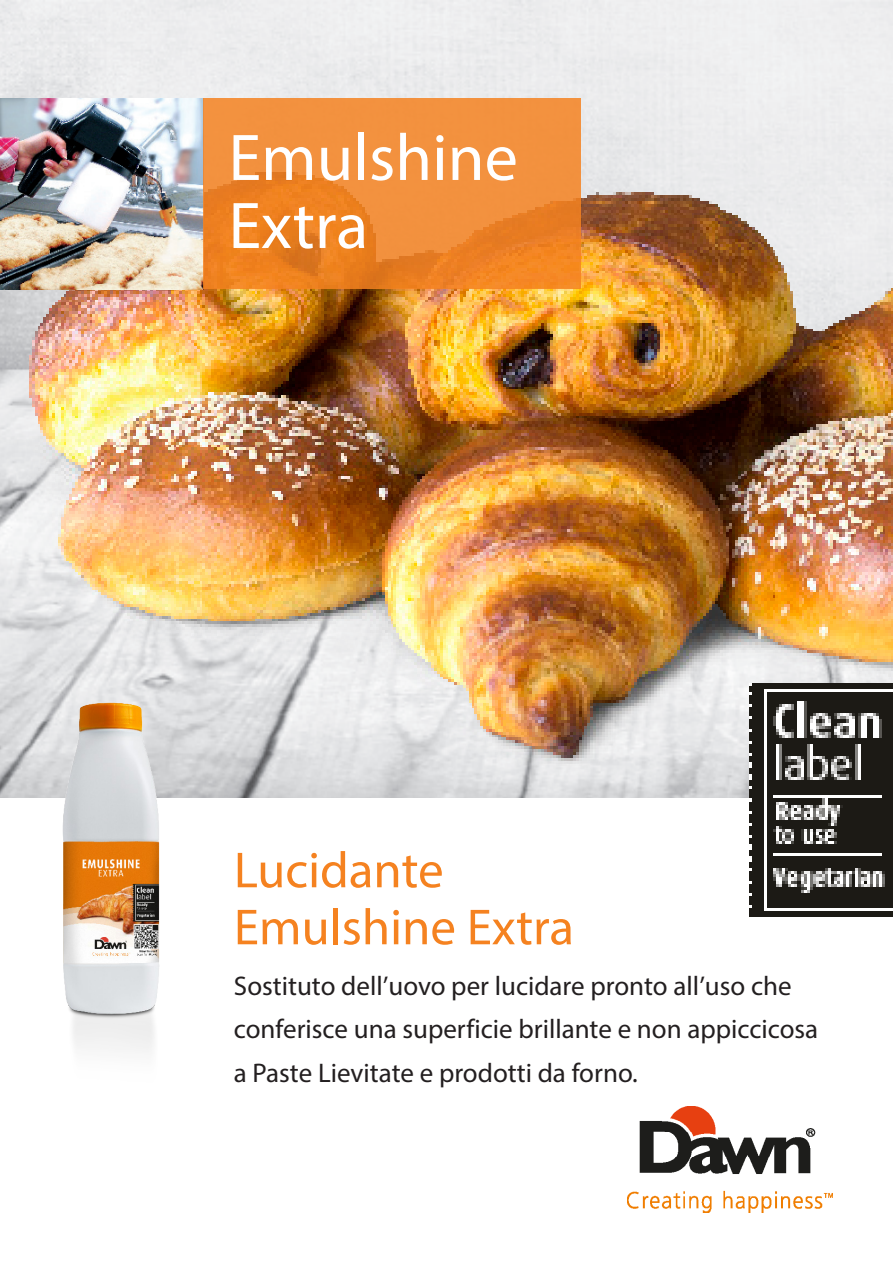
<style>
.page{position:relative;width:893px;height:1263px;background:#fff}
.page>*{position:absolute;margin:0;border:0;box-sizing:border-box;transform-origin:0 0}
.t1{font:66.45px "Myriad Pro";color:#fff}
.t2{font:51px "Myriad Pro";color:#f58220}
.t3{font:27px/43.5px "Myriad Pro";color:#231f20}
</style>
<div class="page">
<img style="left:0;top:0;width:893px;height:778px">
<img style="left:0;top:99px;width:203px;height:190px">
<svg style="left:203px;top:99px;width:378px;height:190px;background:#ef8932"></svg>
<img style="left:627px;top:1106px;width:206px;height:106px">
<img style="left:749px;top:683px;width:144px;height:233px">
<img style="left:0;top:686px;width:230px;height:366px">
<p class="t1" style="left:228px;top:117px;width:291px">Emulshine</p>
<p class="t1" style="left:228px;top:185px;width:141px">Extra</p>
<p class="t2" style="left:234px;top:839px;width:211px">Lucidante</p>
<p class="t2" style="left:234px;top:896px;width:342px">Emulshine Extra</p>
<p class="t3" style="left:234px;top:963px;width:586px">Sostituto dell’uovo per lucidare pronto all’uso che conferisce una superficie brillante e non appiccicosa a Paste Lievitate e prodotti da forno.</p>
</div>
